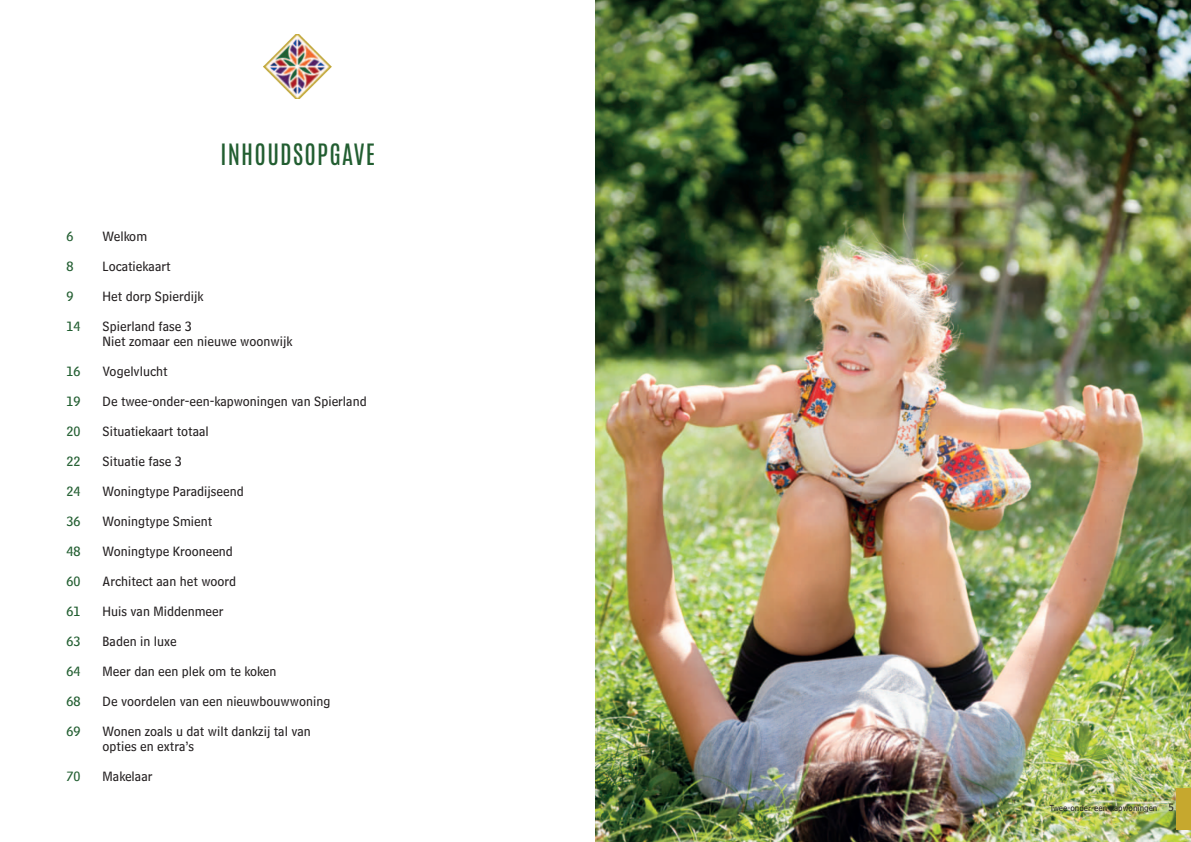
<style>
.page{position:relative;width:1191px;height:842px;background:#fff}
.page>*{position:absolute;margin:0;border:0;box-sizing:border-box;transform-origin:0 0}
.t1{font:25px "Antonio";letter-spacing:.05em;color:#225e31}
.t2{font:14px/15px "Bell Centennial Std Sub Capt";color:#231f20}
.t3{font:14px "Bell Centennial Std Sub Capt";color:#225e31}
.t4{font:9px "Bell Centennial Std Sub Capt";color:#231f20}
.s1{font-size:11px}
</style>
<div class="page">
<img style="left:595px;top:0;width:596px;height:842px">
<div style="left:1176px;top:788px;width:15px;height:42px;background:#c6a82e"></div>
<img style="left:264px;top:35px;width:67px;height:63px">
<h1 class="t1" style="left:220px;top:137px;width:156px">INHOUDSOPGAVE</h1>
<p class="t3" style="left:67px;top:228px;width:8px">6</p>
<p class="t2" style="left:103px;top:229px;width:46px">Welkom</p>
<p class="t3" style="left:67px;top:258px;width:8px">8</p>
<p class="t2" style="left:103px;top:259px;width:69px">Locatiekaart</p>
<p class="t3" style="left:67px;top:288px;width:8px">9</p>
<p class="t2" style="left:103px;top:289px;width:102px">Het dorp Spierdijk</p>
<p class="t3" style="left:67px;top:318px;width:15px">14</p>
<p class="t2" style="left:103px;top:319px;width:191px">Spierland fase 3<br>Niet zomaar een nieuwe woonwijk</p>
<p class="t3" style="left:67px;top:363px;width:15px">16</p>
<p class="t2" style="left:103px;top:364px;width:67px">Vogelvlucht</p>
<p class="t3" style="left:67px;top:393px;width:15px">19</p>
<p class="t2" style="left:103px;top:394px;width:265px">De twee-onder-een-kapwoningen van Spierland</p>
<p class="t3" style="left:67px;top:423px;width:15px">20</p>
<p class="t2" style="left:103px;top:424px;width:108px">Situatiekaart totaal</p>
<p class="t3" style="left:67px;top:453px;width:15px">22</p>
<p class="t2" style="left:103px;top:454px;width:81px">Situatie fase 3</p>
<p class="t3" style="left:67px;top:483px;width:15px">24</p>
<p class="t2" style="left:103px;top:484px;width:143px">Woningtype Paradijseend</p>
<p class="t3" style="left:67px;top:513px;width:15px">36</p>
<p class="t2" style="left:103px;top:514px;width:111px">Woningtype Smient</p>
<p class="t3" style="left:67px;top:543px;width:15px">48</p>
<p class="t2" style="left:103px;top:544px;width:132px">Woningtype Krooneend</p>
<p class="t3" style="left:67px;top:573px;width:15px">60</p>
<p class="t2" style="left:103px;top:574px;width:135px">Architect aan het woord</p>
<p class="t3" style="left:67px;top:603px;width:15px">61</p>
<p class="t2" style="left:103px;top:604px;width:122px">Huis van Middenmeer</p>
<p class="t3" style="left:67px;top:633px;width:15px">63</p>
<p class="t2" style="left:103px;top:634px;width:76px">Baden in luxe</p>
<p class="t3" style="left:67px;top:663px;width:15px">64</p>
<p class="t2" style="left:103px;top:664px;width:175px">Meer dan een plek om te koken</p>
<p class="t3" style="left:67px;top:693px;width:15px">68</p>
<p class="t2" style="left:103px;top:694px;width:229px">De voordelen van een nieuwbouwwoning</p>
<p class="t3" style="left:67px;top:723px;width:15px">69</p>
<p class="t2" style="left:103px;top:724px;width:210px">Wonen zoals u dat wilt dankzij tal van opties en extra’s</p>
<p class="t3" style="left:67px;top:768px;width:15px">70</p>
<p class="t2" style="left:103px;top:769px;width:51px">Makelaar</p>
<p class="t4" style="left:1049px;top:802px;width:126px">Twee-onder-een-kapwoningen <span class="s1">5</span></p>
</div>
